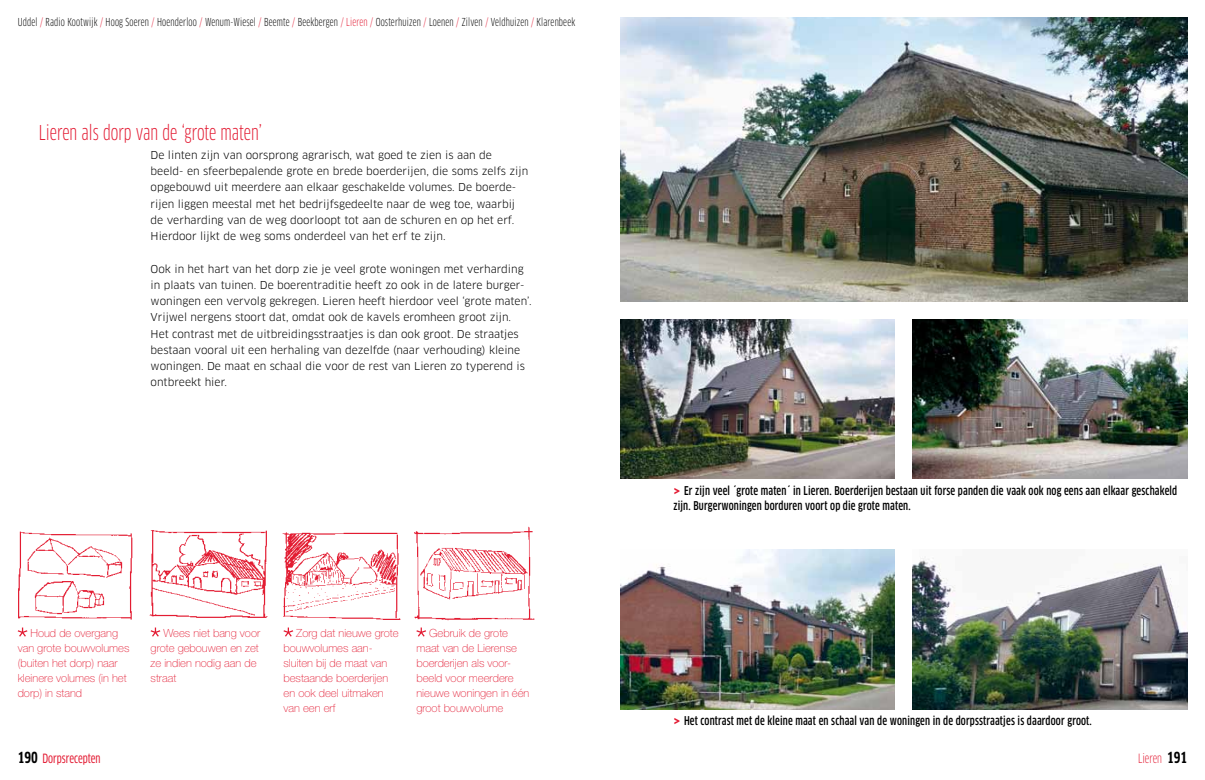
<style>
.page{position:relative;width:1205px;height:780px;background:#fff}
.page>*{position:absolute;margin:0;border:0;box-sizing:border-box;transform-origin:0 0}
.t1{font:20px "Clan Cond";color:#e31a32}
.t2{font:12.5px "Clan Cond News";color:#e31a32}
.t3{font:12.5px "Clan Cond";color:#e31a32}
.t4{font:500 11.88px/15px "Clan Cond";letter-spacing:.015em;color:#000}
.t5{font:100 11.25px/15px "Helvetica Neue";color:#e31a32}
.t6{font:10.75px "Clan Cond";letter-spacing:.015em;color:#000}
.t7{font:10.62px/16.2px "Clan";color:#000}
.s1{color:#e31a32}
.s2{font-family:"Clan";font-weight:700;color:#e31a32}
.s3{font-family:"Clan Cond";font-weight:700;font-size:15px;color:#000}
.s4{font-weight:700;font-size:15px;color:#000}
</style>
<div class="page">
<svg style="left:18px;top:627px;width:9px;height:9px"></svg>
<svg style="left:416px;top:627px;width:10px;height:9px"></svg>
<svg style="left:151px;top:627px;width:9px;height:9px"></svg>
<svg style="left:283px;top:627px;width:10px;height:9px"></svg>
<img style="left:18px;top:531px;width:115px;height:89px">
<img style="left:912px;top:556px;width:275px;height:153px">
<img style="left:912px;top:319px;width:275px;height:159px">
<img style="left:620px;top:319px;width:275px;height:159px">
<img style="left:620px;top:549px;width:275px;height:160px">
<img style="left:620px;top:18px;width:567px;height:283px">
<img style="left:414px;top:526px;width:121px;height:95px">
<img style="left:149px;top:530px;width:119px;height:88px">
<img style="left:282px;top:532px;width:119px;height:88px">
<p class="t6" style="left:18px;top:15px;width:559px">Uddel <span class="s1">/</span> Radio Kootwijk <span class="s1">/</span> Hoog Soeren <span class="s1">/</span> Hoenderloo <span class="s1">/</span> Wenum-Wiesel <span class="s1">/</span> Beemte <span class="s1">/</span> Beekbergen <span class="s1">/ Lieren /</span> Oosterhuizen <span class="s1">/</span> Loenen <span class="s1">/</span> Zilven <span class="s1">/</span> Veldhuizen <span class="s1">/</span> Klarenbeek</p>
<h1 class="t1" style="left:39px;top:120px;width:224px">Lieren als dorp van de ‘grote maten’</h1>
<p class="t7" style="left:151px;top:147px;width:379px">De linten zijn van oorsprong agrarisch, wat goed te zien is aan de<br>beeld- en sfeerbepalende grote en brede boerderijen, die soms zelfs zijn opgebouwd uit meerdere aan elkaar geschakelde volumes. De boerde&shy;rijen liggen meestal met het bedrijfsgedeelte naar de weg toe, waarbij de verharding van de weg doorloopt tot aan de schuren en op het erf.<br>Hierdoor lijkt de weg soms onderdeel van het erf te zijn.</p>
<p class="t7" style="left:151px;top:261px;width:382px">Ook in het hart van het dorp zie je veel grote woningen met verharding in plaats van tuinen. De boerentraditie heeft zo ook in de latere burger&shy;woningen een vervolg gekregen. Lieren heeft hierdoor veel ‘grote maten’.<br>Vrijwel nergens stoort dat, omdat ook de kavels eromheen groot zijn.<br>Het contrast met de uitbreidingsstraatjes is dan ook groot. De straatjes bestaan vooral uit een herhaling van dezelfde (naar verhouding) kleine woningen. De maat en schaal die voor de rest van Lieren zo typerend is ontbreekt hier.</p>
<p class="t5" style="left:18px;top:625px;width:113px;text-indent:13px">Houd de overgang van grote bouwvolumes (buiten het dorp) naar kleinere volumes (in het dorp) in stand</p>
<p class="t5" style="left:416px;top:625px;width:115px;text-indent:13px">Gebruik de grote maat van de Lierense boerderijen als voor&shy;beeld voor meerdere nieuwe woningen in één groot bouwvolume</p>
<p class="t5" style="left:151px;top:625px;width:111px;text-indent:13px">Wees niet bang voor grote gebouwen en zet ze indien nodig aan de straat</p>
<p class="t5" style="left:283px;top:625px;width:117px;text-indent:13px">Zorg dat nieuwe grote bouwvolumes aan&shy;sluiten bij de maat van bestaande boerderijen en ook deel uitmaken van een erf</p>
<p class="t4" style="left:673px;top:483px;width:505px"><span class="s2">&gt;</span> Er zijn veel ´grote maten´ in Lieren. Boerderijen bestaan uit forse panden die vaak ook nog eens aan elkaar geschakeld zijn. Burgerwoningen borduren voort op die grote maten.</p>
<p class="t4" style="left:673px;top:713px;width:420px"><span class="s2">&gt;</span> Het contrast met de kleine maat en schaal van de woningen in de dorpsstraatjes is daardoor groot.</p>
<p class="t2" style="left:18px;top:751px;width:84px"><span class="s3">190</span> Dorpsrecepten</p>
<p class="t3" style="left:1138px;top:751px;width:51px">Lieren <span class="s4">191</span></p>
</div>
